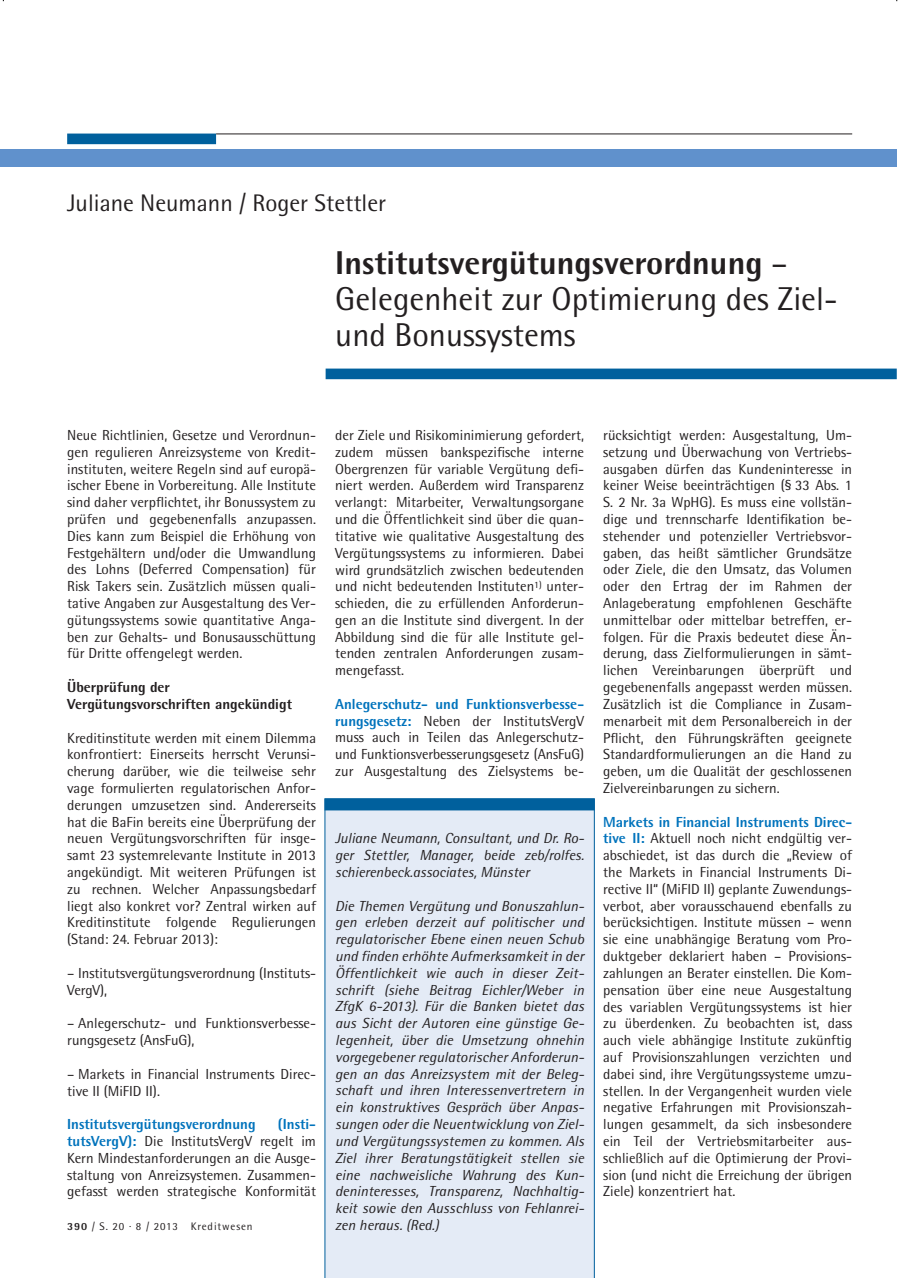
<style>
.page{position:relative;width:901px;height:1278px;background:#fff}
.page>*{position:absolute;margin:0;border:0;box-sizing:border-box;transform-origin:0 0}
.t1{font:33px/36px "Rotis Semi Sans";color:#231f20}
.t2{font:24px "Rotis Semi Sans";color:#231f20}
.t3{font:14.55px/16.8px "Rotis Semi Sans";color:#231f20;text-align:justify}
.t4{font:italic 14.55px/16.8px "Rotis Semi Sans";color:#231f20;text-align:justify}
.t5{font:800 14.55px/16.8px "Rotis Semi Sans";color:#231f20}
.t6{font:800 14.55px "Rotis Semi Sans";color:#0073bc}
.t7{font:10.95px "Rotis Semi Sans";letter-spacing:.08em;color:#231f20}
.s1{font-weight:800}
.s2{font-weight:800;color:#0073bc}
</style>
<div class="page">
<hr style="left:216px;top:133px;width:636px;height:1px;background:#231f20">
<div style="left:68px;top:134px;width:147px;height:9px;background:#00609d"></div>
<div style="left:67px;top:133px;width:149px;height:11px;border:2px solid #00609d"></div>
<div style="left:326px;top:369px;width:570px;height:9px;background:#00609d"></div>
<div style="left:325px;top:368px;width:571px;height:11px;border:2px solid #00609d"></div>
<div style="left:0;top:150px;width:896px;height:17px;background:#6091cc"></div>
<div style="left:324px;top:810px;width:270px;height:467px;background:#e4ebf6"></div>
<div style="left:325px;top:799px;width:269px;height:10px;background:#00609d"></div>
<div style="left:324px;top:798px;width:270px;height:12px;border:2px solid #00609d"></div>
<h2 class="t2" style="left:67px;top:189px;width:320px">Juliane Neumann / Roger Stettler</h2>
<h1 class="t1" style="left:335px;top:244px;width:504px"><span class="s1">Institutsvergütungsverordnung</span> –<br>Gelegenheit zur Optimierung des Ziel&shy;und Bonussystems</h1>
<p class="t3" style="left:67px;top:426px;width:250px">Neue Richtlinien, Gesetze und Verordnun&shy;gen regulieren Anreizsysteme von Kredit&shy;instituten, weitere Regeln sind auf europä&shy;ischer Ebene in Vorbereitung. Alle Institute sind daher verpflichtet, ihr Bonussystem zu prüfen und gegebenenfalls anzupassen.<br>Dies kann zum Beispiel die Erhöhung von Festgehältern und/oder die Umwandlung des Lohns (Deferred Compensation) für Risk Takers sein. Zusätzlich müssen quali&shy;tative Angaben zur Ausgestaltung des Ver&shy;gütungssystems sowie quantitative Anga&shy;ben zur Gehalts- und Bonusausschüttung für Dritte offengelegt werden.</p>
<p class="t5" style="left:67px;top:678px;width:226px">Überprüfung der<br>Vergütungsvorschriften angekündigt</p>
<p class="t3" style="left:67px;top:729px;width:250px">Kreditinstitute werden mit einem Dilemma konfrontiert: Einerseits herrscht Verunsi&shy;cherung darüber, wie die teilweise sehr vage formulierten regulatorischen Anfor&shy;derungen umzusetzen sind. Andererseits hat die BaFin bereits eine Überprüfung der neuen Vergütungsvorschriften für insge&shy;samt 23 systemrelevante Institute in 2013 angekündigt. Mit weiteren Prüfungen ist zu rechnen. Welcher Anpassungsbedarf liegt also konkret vor? Zentral wirken auf Kreditinstitute folgende Regulierungen (Stand: 24. Februar 2013):</p>
<p class="t3" style="left:67px;top:964px;width:250px">– Institutsvergütungsverordnung (Instituts-<br>VergV),</p>
<p class="t3" style="left:67px;top:1014px;width:250px">– Anlegerschutz- und Funktionsverbesse&shy;rungsgesetz (AnsFuG),</p>
<p class="t3" style="left:67px;top:1065px;width:250px">– Markets in Financial Instruments Direc&shy;tive II (MiFID II).</p>
<p class="t6" style="left:67px;top:1114px;width:190px">Institutsvergütungsverordnung</p>
<p class="t3" style="left:67px;top:1115px;width:250px;text-indent:211px"><span class="s2">(Insti&shy;tutsVergV):</span> Die InstitutsVergV regelt im Kern Mindestanforderungen an die Ausge&shy;staltung von Anreizsystemen. Zusammen&shy;gefasst werden strategische Konformität</p>
<p class="t7" style="left:67px;top:1219px;width:187px"><span class="s1">390</span> / S. 20 · 8 / 2013 Kreditwesen</p>
<p class="t3" style="left:335px;top:426px;width:250px">der Ziele und Risikominimierung gefordert, zudem müssen bankspezifische interne Obergrenzen für variable Vergütung defi&shy;niert werden. Außerdem wird Transparenz verlangt: Mitarbeiter, Verwaltungsorgane und die Öffentlichkeit sind über die quan&shy;titative wie qualitative Ausgestaltung des Vergütungssystems zu informieren. Dabei wird grundsätzlich zwischen bedeutenden und nicht bedeutenden Instituten<sup>1)</sup> unter&shy;schieden, die zu erfüllenden Anforderun&shy;gen an die Institute sind divergent. In der Abbildung sind die für alle Institute gel&shy;tenden zentralen Anforderungen zusam&shy;mengefasst.</p>
<p class="t3" style="left:335px;top:695px;width:250px"><span class="s2">Anlegerschutz- und Funktionsverbesse&shy;rungsgesetz:</span> Neben der InstitutsVergV muss auch in Teilen das Anlegerschutz&shy;und Funktionsverbesserungsgesetz (AnsFuG) zur Ausgestaltung des Zielsystems be-</p>
<p class="t4" style="left:335px;top:829px;width:250px">Juliane Neumann, Consultant, und Dr. Ro&shy;ger Stettler, Manager, beide zeb/rolfes. schierenbeck.associates, Münster</p>
<p class="t4" style="left:335px;top:897px;width:250px">Die Themen Vergütung und Bonuszahlun&shy;gen erleben derzeit auf politischer und regulatorischer Ebene einen neuen Schub und finden erhöhte Aufmerksamkeit in der Öffentlichkeit wie auch in dieser Zeit&shy;schrift (siehe Beitrag Eichler/Weber in ZfgK 6-2013). Für die Banken bietet das aus Sicht der Autoren eine günstige Ge&shy;legenheit, über die Umsetzung ohnehin vorgegebener regulatorischer Anforderun&shy;gen an das Anreizsystem mit der Beleg&shy;schaft und ihren Interessenvertretern in ein konstruktives Gespräch über Anpas&shy;sungen oder die Neuentwicklung von Ziel&shy;und Vergütungssystemen zu kommen. Als Ziel ihrer Beratungstätigkeit stellen sie eine nachweisliche Wahrung des Kun&shy;deninteresses, Transparenz, Nachhaltig&shy;keit sowie den Ausschluss von Fehlanrei&shy;zen heraus. (Red.)</p>
<p class="t3" style="left:603px;top:426px;width:250px">rücksichtigt werden: Ausgestaltung, Um&shy;setzung und Überwachung von Vertriebs&shy;ausgaben dürfen das Kundeninteresse in keiner Weise beeinträchtigen (§ 33 Abs. 1<br>S. 2 Nr. 3a WpHG). Es muss eine vollstän&shy;dige und trennscharfe Identifikation be&shy;stehender und potenzieller Vertriebsvor&shy;gaben, das heißt sämtlicher Grundsätze oder Ziele, die den Umsatz, das Volumen oder den Ertrag der im Rahmen der An lageberatung empfohlenen Geschäfte unmittelbar oder mittelbar betreffen, er&shy;folgen. Für die Praxis bedeutet diese Än&shy;derung, dass Zielformulierungen in sämt&shy;lichen Vereinbarungen überprüft und gegebenenfalls angepasst werden müssen.<br>Zusätzlich ist die Compliance in Zusam&shy;menarbeit mit dem Personalbereich in der Pflicht, den Führungskräften geeignete Standardformulierungen an die Hand zu geben, um die Qualität der geschlossenen Zielvereinbarungen zu sichern.</p>
<p class="t3" style="left:603px;top:813px;width:250px"><span class="s2">Markets in Financial Instruments Direc&shy;tive II:</span> Aktuell noch nicht endgültig ver&shy;abschiedet, ist das durch die „Review of the Markets in Financial Instruments Di&shy;rective II“ (MiFID II) geplante Zuwendungs&shy;verbot, aber vorausschauend ebenfalls zu berücksichtigen. Institute müssen – wenn sie eine unabhängige Beratung vom Pro&shy;duktgeber deklariert haben – Provisions&shy;zahlungen an Berater einstellen. Die Kom&shy;pensation über eine neue Ausgestaltung des variablen Vergütungssystems ist hier zu überdenken. Zu beobachten ist, dass auch viele abhängige Institute zukünftig auf Provisionszahlungen verzichten und dabei sind, ihre Vergütungssysteme umzu&shy;stellen. In der Vergangenheit wurden viele negative Erfahrungen mit Provisionszah&shy;lungen gesammelt, da sich insbesondere ein Teil der Vertriebsmitarbeiter aus&shy;schließlich auf die Optimierung der Provi&shy;sion (und nicht die Erreichung der übrigen Ziele) konzentriert hat.</p>
</div>
